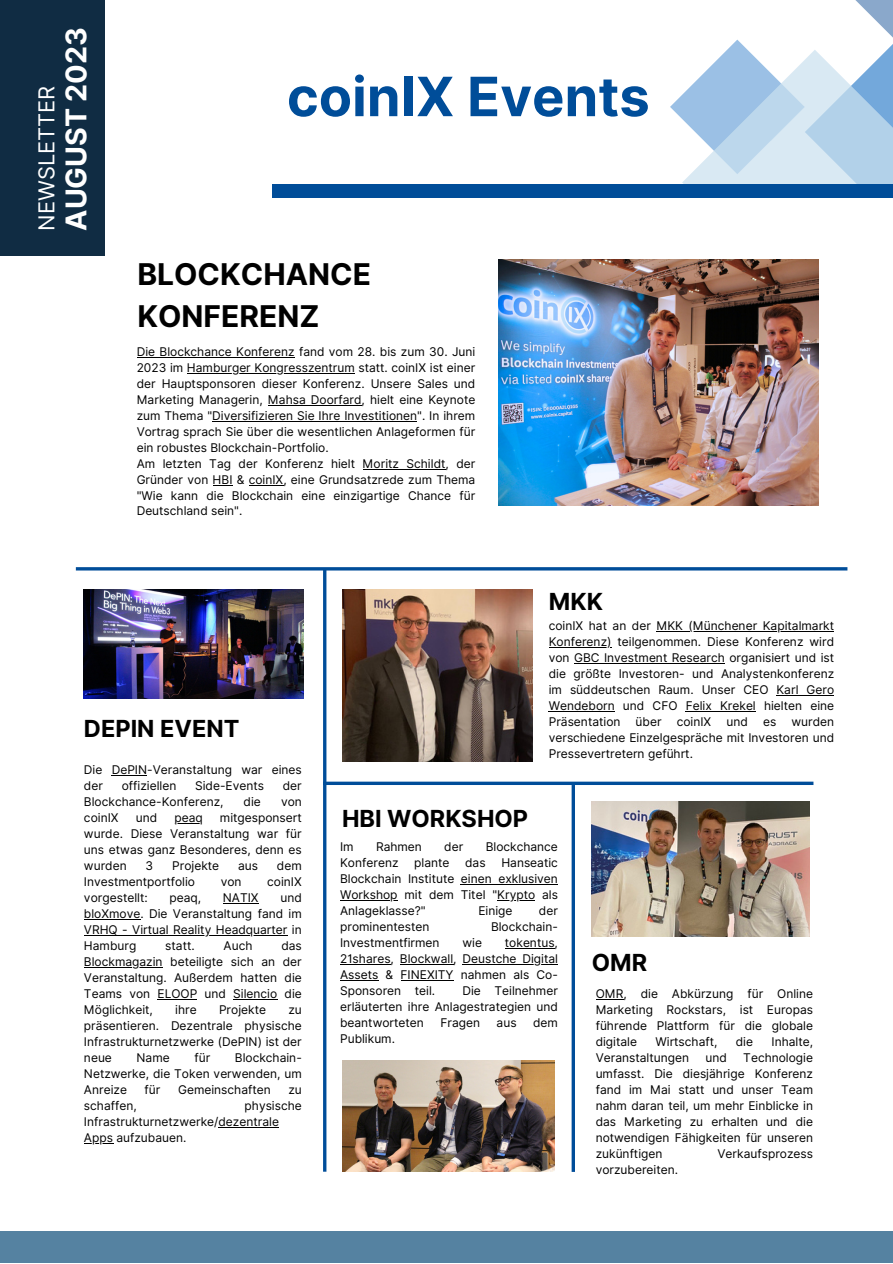
<style>
.page{position:relative;width:893px;height:1264px;background:#fff}
.page>*{position:absolute;margin:0;border:0;box-sizing:border-box;transform-origin:0 0}
.t1{font:700 54.15px "Inter";color:#004d99}
.t2{font:700 30px/41.5px "Inter";color:#000}
.t3{font:700 28.65px "Inter";color:#fff}
.t4{font:700 23.55px "Inter";color:#000}
.t5{font:21.9px "Inter";color:#fff}
.t6{font:12px/16px "Inter";color:#000;text-align:justify}
</style>
<div class="page">
<img style="left:499px;top:260px;width:319px;height:245px">
<img style="left:342px;top:1060px;width:212px;height:111px">
<hr style="left:323px;top:570px;width:3px;height:601px;background:#004d99">
<svg style="left:571px;top:785px;width:4px;height:386px;background:#2768a8"></svg>
<img style="left:84px;top:589px;width:219px;height:109px">
<img style="left:591px;top:801px;width:218px;height:135px">
<div style="left:0;top:1230px;width:892px;height:32px;background:#5582a1"></div>
<div style="left:271px;top:184px;width:621px;height:14px;background:#004d99"></div>
<div style="left:0;top:0;width:105px;height:255px;background:#102c43"></div>
<svg style="left:670px;top:0;width:222px;height:184px"></svg>
<svg style="left:323px;top:781px;width:490px;height:4px;background:#2869a9"></svg>
<hr style="left:76px;top:567px;width:771px;height:3px;background:#004d99">
<img style="left:342px;top:589px;width:190px;height:172px">
<hr style="left:137px;top:356px;width:157px;height:1px;background:#000">
<hr style="left:187px;top:372px;width:168px;height:1px;background:#000">
<hr style="left:268px;top:404px;width:93px;height:1px;background:#000">
<hr style="left:212px;top:420px;width:205px;height:1px;background:#000">
<hr style="left:362px;top:468px;width:83px;height:1px;background:#000">
<hr style="left:249px;top:484px;width:34px;height:1px;background:#000">
<hr style="left:112px;top:775px;width:35px;height:1px;background:#000">
<svg style="left:174px;top:823px;width:26px;height:1px"></svg>
<hr style="left:223px;top:903px;width:36px;height:1px;background:#000">
<hr style="left:84px;top:919px;width:56px;height:1px;background:#000">
<hr style="left:84px;top:935px;width:203px;height:1px;background:#000">
<hr style="left:84px;top:967px;width:79px;height:1px;background:#000">
<hr style="left:157px;top:999px;width:40px;height:1px;background:#000">
<hr style="left:233px;top:999px;width:44px;height:1px;background:#000">
<hr style="left:218px;top:1127px;width:61px;height:1px;background:#000">
<svg style="left:84px;top:1143px;width:29px;height:1px"></svg>
<hr style="left:461px;top:884px;width:97px;height:1px;background:#000">
<hr style="left:340px;top:900px;width:57px;height:1px;background:#000">
<hr style="left:497px;top:900px;width:38px;height:1px;background:#000">
<hr style="left:505px;top:948px;width:49px;height:1px;background:#000">
<hr style="left:340px;top:964px;width:50px;height:1px;background:#000">
<hr style="left:400px;top:964px;width:53px;height:1px;background:#000">
<hr style="left:462px;top:964px;width:96px;height:1px;background:#000">
<hr style="left:340px;top:980px;width:38px;height:1px;background:#000">
<hr style="left:400px;top:980px;width:53px;height:1px;background:#000">
<svg style="left:596px;top:999px;width:27px;height:1px"></svg>
<hr style="left:656px;top:631px;width:178px;height:1px;background:#000">
<hr style="left:548px;top:647px;width:63px;height:1px;background:#000">
<hr style="left:574px;top:663px;width:151px;height:1px;background:#000">
<hr style="left:776px;top:695px;width:58px;height:1px;background:#000">
<hr style="left:548px;top:711px;width:66px;height:1px;background:#000">
<hr style="left:685px;top:711px;width:70px;height:1px;background:#000">
<p class="t5" style="left:33px;top:231px;width:147px;rotate:-90deg">NEWSLETTER</p>
<p class="t3" style="left:59px;top:231px;width:205px;rotate:-90deg">AUGUST 2023</p>
<p class="t1" style="left:287px;top:64px;width:364px">coinIX Events</p>
<p class="t2" style="left:137px;top:253px;width:235px">BLOCKCHANCE<br>KONFERENZ</p>
<p class="t6" style="left:137px;top:343px;width:340px">Die Blockchance Konferenz fand vom 28. bis zum 30. Juni 2023 im Hamburger Kongresszentrum statt. coinIX ist einer der Hauptsponsoren dieser Konferenz. Unsere Sales und Marketing Managerin, Mahsa Doorfard, hielt eine Keynote zum Thema "Diversifizieren Sie Ihre Investitionen". In ihrem Vortrag sprach Sie über die wesentlichen Anlageformen für ein robustes Blockchain-Portfolio.</p>
<p class="t6" style="left:137px;top:455px;width:340px">Am letzten Tag der Konferenz hielt Moritz Schildt, der Gründer von HBI &amp; coinIX, eine Grundsatzrede zum Thema "Wie kann die Blockchain eine einzigartige Chance für Deutschland sein".</p>
<p class="t4" style="left:84px;top:714px;width:157px">DEPIN EVENT</p>
<p class="t6" style="left:84px;top:761px;width:219px">Die DePIN-Veranstaltung war eines der</p>
<p class="t6" style="left:122px;top:777px;width:56px">offiziellen</p>
<p class="t6" style="left:195px;top:777px;width:70px">Side-Events</p>
<p class="t6" style="left:283px;top:777px;width:21px">der</p>
<p class="t6" style="left:84px;top:793px;width:141px">Blockchance-Konferenz,</p>
<p class="t6" style="left:244px;top:793px;width:19px">die</p>
<p class="t6" style="left:281px;top:793px;width:22px">von</p>
<p class="t6" style="left:84px;top:809px;width:36px">coinIX</p>
<p class="t6" style="left:136px;top:809px;width:23px">und</p>
<p class="t6" style="left:174px;top:809px;width:30px">peaq</p>
<p class="t6" style="left:84px;top:809px;width:219px;text-indent:136px">mitgesponsert wurde. Diese Veranstaltung war für uns etwas ganz Besonderes, denn es wurden</p>
<p class="t6" style="left:146px;top:857px;width:9px">3</p>
<p class="t6" style="left:172px;top:857px;width:49px">Projekte</p>
<p class="t6" style="left:238px;top:857px;width:21px">aus</p>
<p class="t6" style="left:277px;top:857px;width:26px">dem</p>
<p class="t6" style="left:84px;top:873px;width:112px">Investmentportfolio</p>
<p class="t6" style="left:221px;top:873px;width:22px">von</p>
<p class="t6" style="left:267px;top:873px;width:36px">coinIX</p>
<p class="t6" style="left:84px;top:889px;width:65px">vorgestellt:</p>
<p class="t6" style="left:169px;top:889px;width:33px">peaq,</p>
<p class="t6" style="left:223px;top:889px;width:37px">NATIX</p>
<p class="t6" style="left:84px;top:889px;width:219px;text-indent:196px">und bloXmove. Die Veranstaltung fand im VRHQ - Virtual Reality Headquarter in Hamburg</p>
<p class="t6" style="left:84px;top:937px;width:219px;text-indent:197px">das Blockmagazin beteiligte sich an der Veranstaltung. Außerdem hatten die Teams von ELOOP und Silencio die Möglichkeit,</p>
<p class="t6" style="left:165px;top:937px;width:31px">statt.</p>
<p class="t6" style="left:223px;top:937px;width:30px">Auch</p>
<p class="t6" style="left:175px;top:1001px;width:23px">ihre</p>
<p class="t6" style="left:219px;top:1001px;width:49px">Projekte</p>
<p class="t6" style="left:84px;top:1001px;width:219px;text-indent:204px">zu präsentieren. Dezentrale physische Infrastrukturnetzwerke (DePIN) ist der neue</p>
<p class="t6" style="left:136px;top:1049px;width:35px">Name</p>
<p class="t6" style="left:194px;top:1049px;width:17px">für</p>
<p class="t6" style="left:84px;top:1049px;width:219px;text-indent:151px">Blockchain-Netzwerke, die Token verwenden, um Anreize</p>
<p class="t6" style="left:145px;top:1081px;width:17px">für</p>
<p class="t6" style="left:178px;top:1081px;width:94px">Gemeinschaften</p>
<p class="t6" style="left:288px;top:1081px;width:15px">zu</p>
<p class="t6" style="left:84px;top:1097px;width:54px">schaffen,</p>
<p class="t6" style="left:84px;top:1097px;width:219px;text-align:left;text-indent:161px">physische<br>Infrastrukturnetzwerke/dezentrale<br>Apps aufzubauen.</p>
<p class="t4" style="left:548px;top:587px;width:56px">MKK</p>
<p class="t4" style="left:342px;top:804px;width:187px">HBI WORKSHOP</p>
<p class="t6" style="left:548px;top:618px;width:287px">coinIX hat an der MKK (Münchener Kapitalmarkt Konferenz) teilgenommen. Diese Konferenz wird von GBC Investment Research organisiert und ist die größte Investoren- und Analystenkonferenz im süddeutschen Raum. Unser CEO Karl Gero Wendeborn und CFO Felix Krekel hielten eine Präsentation</p>
<p class="t6" style="left:635px;top:714px;width:27px">über</p>
<p class="t6" style="left:676px;top:714px;width:36px">coinIX</p>
<p class="t6" style="left:726px;top:714px;width:23px">und</p>
<p class="t6" style="left:763px;top:714px;width:15px">es</p>
<p class="t6" style="left:548px;top:714px;width:287px;text-indent:243px">wurden verschiedene Einzelgespräche mit Investoren und Pressevertretern geführt.</p>
<p class="t6" style="left:340px;top:839px;width:15px">Im</p>
<p class="t6" style="left:376px;top:839px;width:47px">Rahmen</p>
<p class="t6" style="left:444px;top:839px;width:21px">der</p>
<p class="t6" style="left:485px;top:839px;width:74px">Blockchance</p>
<p class="t6" style="left:340px;top:855px;width:60px">Konferenz</p>
<p class="t6" style="left:414px;top:855px;width:37px">plante</p>
<p class="t6" style="left:465px;top:855px;width:22px">das</p>
<p class="t6" style="left:340px;top:855px;width:219px;text-indent:161px">Hanseatic Blockchain Institute einen exklusiven Workshop mit dem Titel "Krypto als Anlageklasse?"</p>
<p class="t6" style="left:478px;top:902px;width:36px">Einige</p>
<p class="t6" style="left:539px;top:902px;width:21px">der</p>
<p class="t6" style="left:340px;top:918px;width:91px">prominentesten</p>
<p class="t6" style="left:491px;top:918px;width:68px">Blockchain-</p>
<p class="t6" style="left:340px;top:934px;width:101px">Investmentfirmen</p>
<p class="t6" style="left:462px;top:934px;width:21px">wie</p>
<p class="t6" style="left:340px;top:934px;width:219px;text-indent:165px">tokentus, 21shares, Blockwall, Deustche Digital Assets &amp; FINEXITY nahmen als Co-Sponsoren teil.</p>
<p class="t6" style="left:340px;top:982px;width:219px;text-indent:122px">Die Teilnehmer erläuterten ihre Anlagestrategien und beantworteten</p>
<p class="t6" style="left:440px;top:1014px;width:41px">Fragen</p>
<p class="t6" style="left:496px;top:1014px;width:21px">aus</p>
<p class="t6" style="left:533px;top:1014px;width:26px">dem</p>
<p class="t6" style="left:340px;top:1030px;width:56px">Publikum.</p>
<p class="t4" style="left:591px;top:947px;width:57px">OMR</p>
<p class="t6" style="left:595px;top:985px;width:219px">OMR, die Abkürzung für Online Marketing Rockstars, ist Europas führende Plattform für die globale digitale</p>
<p class="t6" style="left:655px;top:1033px;width:64px">Wirtschaft,</p>
<p class="t6" style="left:735px;top:1033px;width:19px">die</p>
<p class="t6" style="left:771px;top:1033px;width:43px">Inhalte,</p>
<p class="t6" style="left:595px;top:1049px;width:95px">Veranstaltungen</p>
<p class="t6" style="left:705px;top:1049px;width:23px">und</p>
<p class="t6" style="left:595px;top:1049px;width:219px;text-indent:148px">Technologie umfasst. Die diesjährige Konferenz fand im Mai statt und unser Team nahm daran teil, um mehr Einblicke in das Marketing zu erhalten und die notwendigen Fähigkeiten für unseren zukünftigen</p>
<p class="t6" style="left:717px;top:1145px;width:97px">Verkaufsprozess</p>
<p class="t6" style="left:595px;top:1161px;width:84px">vorzubereiten.</p>
</div>
